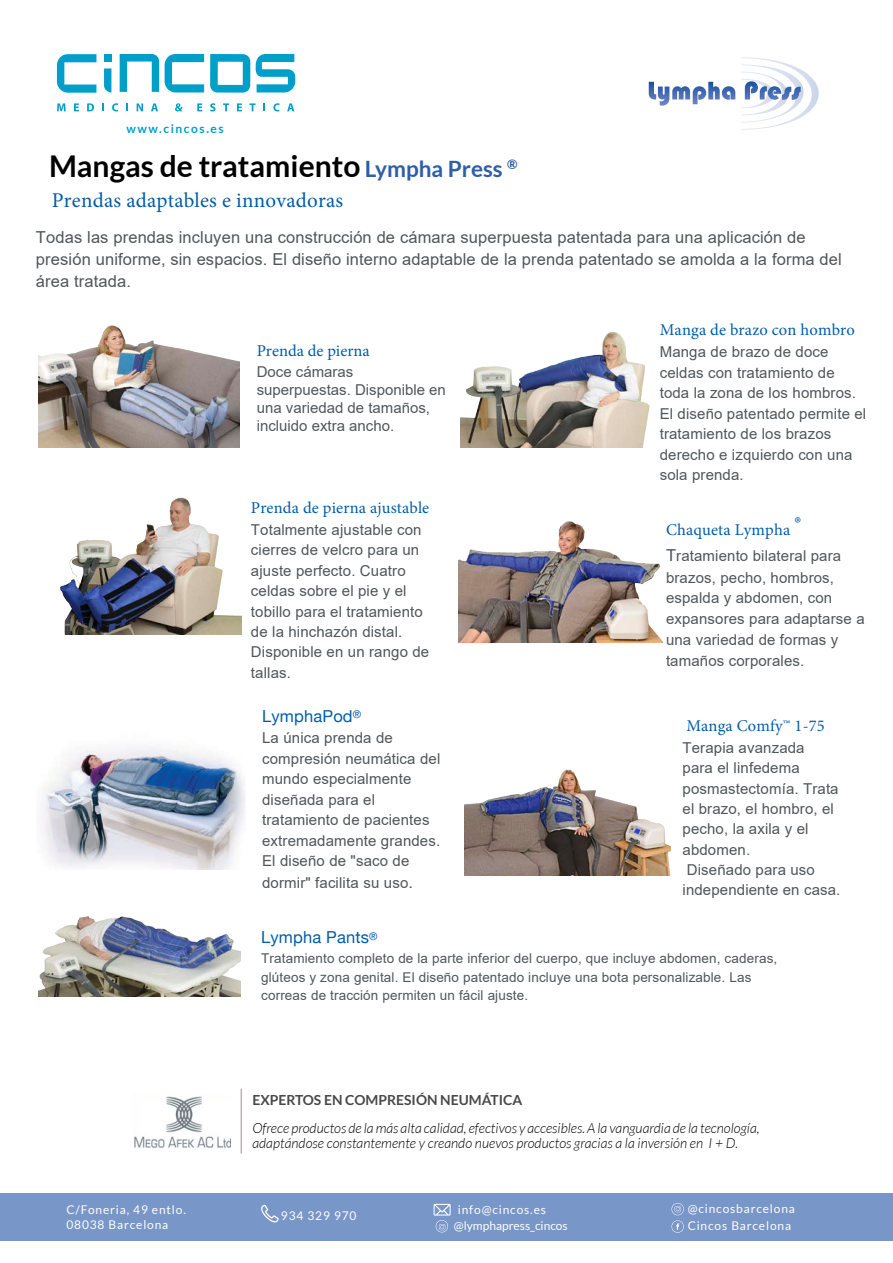
<style>
.page{position:relative;width:893px;height:1263px;background:#fff}
.page>*{position:absolute;margin:0;border:0;box-sizing:border-box;transform-origin:0 0}
.t1{font:700 30px "Lato";color:#000}
.t2{font:21px "Minion Pro";letter-spacing:.01em;color:#015dab}
.t3{font:16.5px/22px "Arial";letter-spacing:.01em;color:#515659}
.t4{font:16.5px "Minion Pro";letter-spacing:.01em;color:#015dab}
.t5{font:16.5px "Minion Pro";letter-spacing:.01em;color:#005daa}
.t6{font:16.5px "Helvetica Neue";letter-spacing:.01em;color:#015dab}
.t7{font:15px/20.4px "Arial";letter-spacing:.01em;color:#515659}
.t8{font:15px/18px "Arial";color:#52575b}
.t9{font:italic 300 13.95px/15.5px "Lato";color:#000}
.t10{font:700 13.95px "Lato";color:#48484a}
.t11{font:13.5px/18.6px "Arial";letter-spacing:.01em;color:#515659}
.t12{font:12px/17.4px "Lato";letter-spacing:.07em;color:#fff}
.t13{font:12px/16.4px "Lato";color:#fff}
.t14{font:700 12px "Lato";letter-spacing:.13em;color:#009fca}
.s1{font-size:22.5px;color:#2d5ea9}
.s2{font-size:16.5px}
.s3{color:#005daa}
.s4{color:#52575b}
</style>
<div class="page">
<img style="left:134px;top:1096px;width:97px;height:52px">
<hr style="left:241px;top:1089px;width:1px;height:64px;background:#b8b4b4">
<div style="left:0;top:1193px;width:893px;height:47px;background:#7896c7"></div>
<svg style="left:256px;top:54px;width:39px;height:38px"></svg>
<svg style="left:210px;top:54px;width:40px;height:39px"></svg>
<svg style="left:165px;top:54px;width:39px;height:38px"></svg>
<svg style="left:57px;top:54px;width:39px;height:39px"></svg>
<svg style="left:120px;top:54px;width:39px;height:38px"></svg>
<div style="left:104px;top:54px;width:7px;height:8px;background:#009fca"></div>
<svg style="left:104px;top:68px;width:7px;height:24px"></svg>
<svg style="left:57px;top:103px;width:9px;height:8px"></svg>
<svg style="left:74px;top:103px;width:5px;height:8px"></svg>
<svg style="left:87px;top:103px;width:7px;height:8px"></svg>
<svg style="left:102px;top:103px;width:2px;height:8px"></svg>
<svg style="left:112px;top:103px;width:6px;height:8px"></svg>
<svg style="left:126px;top:103px;width:2px;height:8px"></svg>
<svg style="left:137px;top:103px;width:6px;height:8px"></svg>
<svg style="left:151px;top:103px;width:7px;height:8px"></svg>
<svg style="left:175px;top:103px;width:7px;height:8px"></svg>
<svg style="left:197px;top:103px;width:5px;height:8px"></svg>
<svg style="left:210px;top:103px;width:5px;height:8px"></svg>
<svg style="left:223px;top:103px;width:6px;height:8px"></svg>
<svg style="left:237px;top:103px;width:5px;height:8px"></svg>
<svg style="left:250px;top:103px;width:6px;height:8px"></svg>
<svg style="left:263px;top:103px;width:2px;height:8px"></svg>
<svg style="left:273px;top:103px;width:7px;height:8px"></svg>
<svg style="left:287px;top:103px;width:7px;height:8px"></svg>
<svg style="left:649px;top:57px;width:170px;height:73px"></svg>
<svg style="left:671px;top:1203px;width:13px;height:30px"></svg>
<svg style="left:261px;top:1204px;width:18px;height:18px"></svg>
<svg style="left:434px;top:1204px;width:17px;height:28px"></svg>
<img style="left:38px;top:325px;width:201px;height:122px">
<img style="left:460px;top:331px;width:190px;height:116px">
<img style="left:60px;top:497px;width:182px;height:137px">
<img style="left:459px;top:521px;width:204px;height:122px">
<img style="left:465px;top:769px;width:205px;height:106px">
<img style="left:38px;top:916px;width:203px;height:80px">
<img style="left:43px;top:747px;width:202px;height:122px">
<p class="t14" style="left:126px;top:122px;width:99px">www.cincos.es</p>
<h1 class="t1" style="left:49px;top:149px;width:470px">Mangas de tratamiento <span class="s1">Lympha Press</span> <sup>®</sup></h1>
<h2 class="t2" style="left:52px;top:186px;width:293px">Prendas adaptables e innovadoras</h2>
<p class="t3" style="left:36px;top:226px;width:807px">Todas las prendas incluyen una construcción de cámara superpuesta patentada para una aplicación de presión uniforme, sin espacios. El diseño interno adaptable de la prenda patentado se amolda a la forma del área tratada.</p>
<p class="t5" style="left:257px;top:340px;width:115px">Prenda de pierna</p>
<p class="t8" style="left:257px;top:362px;width:191px">Doce cámaras superpuestas. Disponible en una variedad de tamaños, incluido extra ancho.</p>
<p class="t5" style="left:251px;top:497px;width:180px">Prenda de pierna ajustable</p>
<p class="t7" style="left:251px;top:519px;width:180px">Totalmente ajustable con cierres de velcro para un ajuste perfecto. Cuatro celdas sobre el pie y el tobillo para el tratamiento de la hinchazón distal.<br>Disponible en un rango de tallas.</p>
<p class="t6" style="left:262px;top:704px;width:101px">LymphaPod<sup>®</sup></p>
<p class="t7" style="left:262px;top:728px;width:180px">La única prenda de compresión neumática del mundo especialmente diseñada para el tratamiento de pacientes extremadamente grandes.<br>El diseño de "saco de</p>
<p class="t7" style="left:262px;top:872px;width:152px">dormir" facilita su uso<span class="s2">.</span></p>
<p class="t4" style="left:660px;top:319px;width:197px">Manga de brazo con hom<span class="s3">bro</span></p>
<p class="t7" style="left:660px;top:342px;width:208px">Manga de brazo de doce celdas con tratamiento de t<span class="s4">od</span>a la zona de los hombros.<br>El diseño patentado permite el tratamiento de los brazos derecho e izquierdo con una sola prenda.</p>
<p class="t4" style="left:666px;top:519px;width:137px">Chaqueta Lympha <sup>®</sup></p>
<p class="t7" style="left:666px;top:545px;width:200px;line-height:21px"><span class="s2">T</span>ratamiento bilateral para brazos, pecho, hombros, espalda y abdomen, con expansores para adaptarse a una variedad de formas y tamaños corporales.</p>
<p class="t4" style="left:686px;top:715px;width:140px">Manga Comfy™ 1-75</p>
<p class="t7" style="left:682px;top:737px;width:159px">Terapia avanzada<br>para el linfedema posmastectomía. Trata el brazo, el hombro, el pecho, la axila y el abdomen.<br>Diseñado para uso independiente en casa.</p>
<p class="t6" style="left:261px;top:925px;width:118px">Lympha Pants<sup>®</sup></p>
<p class="t11" style="left:261px;top:949px;width:518px">Tratamiento completo de la parte inferior del cuerpo, que incluye abdomen, caderas, glúteos y zona genital. El diseño patentado incluye una bota personalizable. Las correas de tracción permiten un fácil ajuste.</p>
<p class="t10" style="left:252px;top:1092px;width:271px">EXPERTOS EN COMPRESIÓN NEUMÁTICA</p>
<p class="t9" style="left:252px;top:1120px;width:509px">Ofrece productos de la más alta calidad, efectivos y accesibles. A la vanguardia de la tecnología, adaptándose constantemente y creando nuevos productos gracias a la inversión en I + D.</p>
<p class="t12" style="left:281px;top:1207px;width:77px">934 329 970</p>
<p class="t12" style="left:688px;top:1199px;width:109px">@cincosbarcelona<br>Cincos Barcelona</p>
<p class="t12" style="left:66px;top:1203px;width:121px;line-height:14.4px">C/Foneria, 49 entlo.<br>08038 Barcelona</p>
<p class="t13" style="left:454px;top:1201px;width:116px;text-indent:4px">info@cincos.es @lymphapress_cincos</p>
</div>
